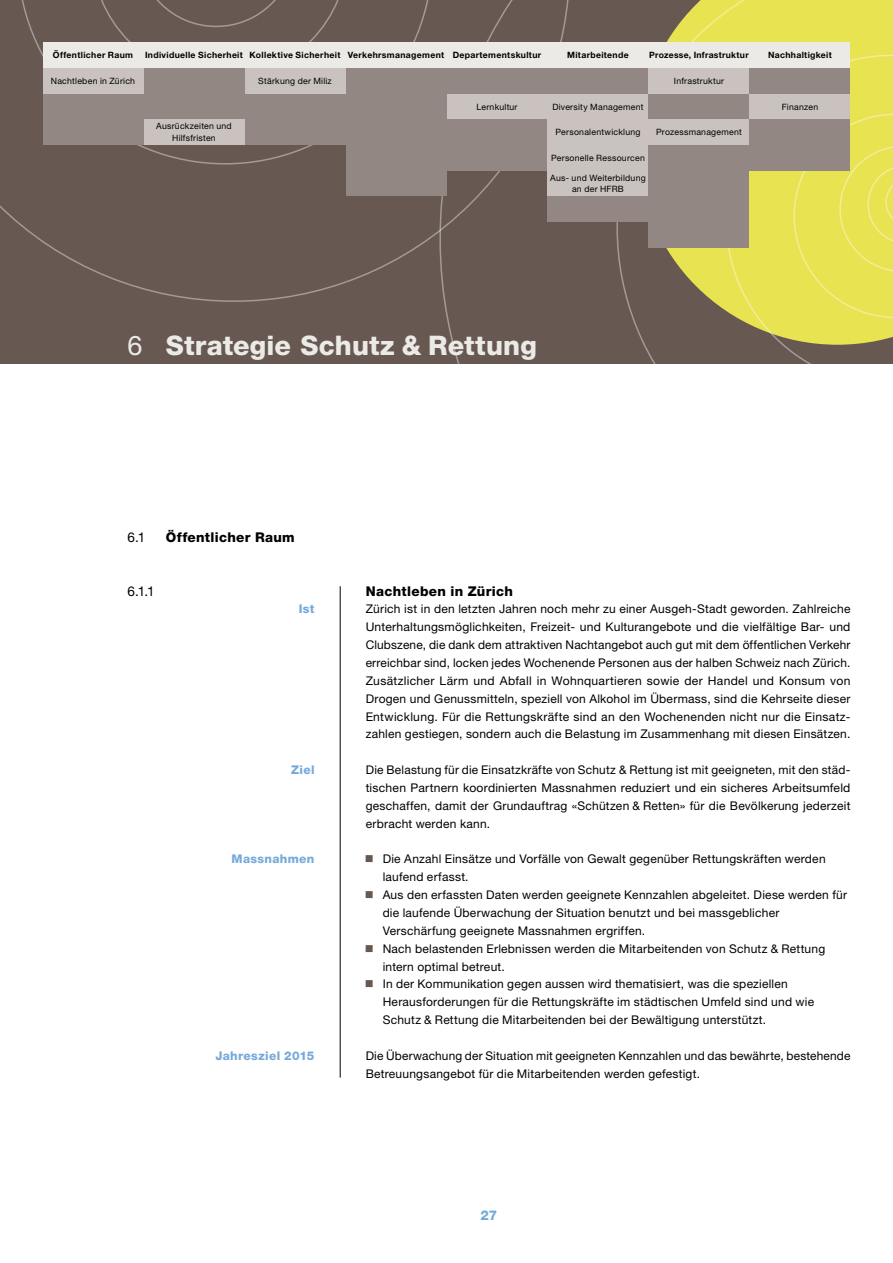
<style>
.page{position:relative;width:893px;height:1263px;background:#fff}
.page>*{position:absolute;margin:0;border:0;box-sizing:border-box;transform-origin:0 0}
.Titel_9{font:800 27px "Helvetica Neue";letter-spacing:.005em;color:#eceae6}
.Titel_9-2{font:800 13.5px "Helvetica Neue";letter-spacing:.02em;color:#000}
.Titel_9-3{font:13.5px "Helvetica Neue";color:#000}
.t1{font:800 13.5px "Helvetica Neue";color:#76a9db}
.Text_8__6_Spalten{font:12px/17.9px "Helvetica Neue";letter-spacing:.015em;color:#000;text-align:justify}
.Text_8__Einzug__6_Sp{font:12px/17.9px "Helvetica Neue";letter-spacing:.02em;color:#000}
.Text_8__6_Spalten-2{font:800 12px "Helvetica Neue";letter-spacing:.025em;color:#76a9db}
.Text_8__Einzug__6_Sp-2{font:800 12px "Helvetica Neue";letter-spacing:.03em;color:#76a9db}
.t2{font:8.7px/11.2px "Helvetica Neue";letter-spacing:.025em;color:#000;text-align:center}
.t3{font:700 8.7px "Helvetica Neue";letter-spacing:.035em;color:#000}
.s1{font-weight:400}
.s2{color:#675952}
</style>
<div class="page">
<div style="left:0;top:0;width:893px;height:363px;background:#675952"></div>
<svg style="left:396px;top:0;width:497px;height:364px"></svg>
<div style="left:782px;top:102px;width:111px;height:227px;background:#e8e350"></div>
<svg style="left:0;top:0;width:604px;height:336px"></svg>
<div style="left:446px;top:94px;width:101px;height:25px;background:#c9c2bf"></div>
<div style="left:446px;top:119px;width:101px;height:26px;background:#928782"></div>
<div style="left:446px;top:43px;width:101px;height:25px;background:#eceae6"></div>
<div style="left:446px;top:68px;width:101px;height:26px;background:#928782"></div>
<div style="left:547px;top:94px;width:101px;height:25px;background:#c9c2bf"></div>
<div style="left:547px;top:119px;width:101px;height:26px;background:#c9c2bf"></div>
<div style="left:547px;top:145px;width:101px;height:26px;background:#c9c2bf"></div>
<div style="left:547px;top:196px;width:101px;height:26px;background:#928782"></div>
<div style="left:547px;top:43px;width:101px;height:25px;background:#eceae6"></div>
<div style="left:547px;top:68px;width:101px;height:26px;background:#928782"></div>
<div style="left:547px;top:171px;width:101px;height:25px;background:#c9c2bf"></div>
<div style="left:648px;top:222px;width:101px;height:25px;background:#928782"></div>
<div style="left:749px;top:94px;width:101px;height:25px;background:#c9c2bf"></div>
<div style="left:749px;top:43px;width:101px;height:25px;background:#eceae6"></div>
<div style="left:749px;top:68px;width:101px;height:26px;background:#928782"></div>
<div style="left:749px;top:119px;width:101px;height:26px;background:#928782"></div>
<div style="left:648px;top:94px;width:101px;height:25px;background:#928782"></div>
<div style="left:648px;top:119px;width:101px;height:26px;background:#c9c2bf"></div>
<div style="left:648px;top:145px;width:101px;height:26px;background:#928782"></div>
<div style="left:648px;top:196px;width:101px;height:26px;background:#928782"></div>
<div style="left:648px;top:43px;width:101px;height:25px;background:#eceae6"></div>
<div style="left:648px;top:68px;width:101px;height:26px;background:#c9c2bf"></div>
<div style="left:648px;top:171px;width:101px;height:25px;background:#928782"></div>
<div style="left:43px;top:94px;width:101px;height:25px;background:#928782"></div>
<div style="left:43px;top:119px;width:101px;height:26px;background:#928782"></div>
<div style="left:43px;top:43px;width:101px;height:25px;background:#eceae6"></div>
<div style="left:43px;top:68px;width:101px;height:26px;background:#c9c2bf"></div>
<div style="left:244px;top:94px;width:101px;height:25px;background:#928782"></div>
<div style="left:244px;top:43px;width:101px;height:25px;background:#eceae6"></div>
<div style="left:244px;top:68px;width:101px;height:26px;background:#c9c2bf"></div>
<div style="left:244px;top:119px;width:101px;height:26px;background:#928782"></div>
<div style="left:345px;top:94px;width:101px;height:25px;background:#928782"></div>
<div style="left:345px;top:119px;width:101px;height:26px;background:#928782"></div>
<div style="left:345px;top:43px;width:101px;height:25px;background:#eceae6"></div>
<div style="left:345px;top:68px;width:101px;height:26px;background:#928782"></div>
<div style="left:345px;top:145px;width:101px;height:26px;background:#928782"></div>
<div style="left:345px;top:171px;width:101px;height:25px;background:#928782"></div>
<div style="left:144px;top:94px;width:100px;height:25px;background:#928782"></div>
<div style="left:144px;top:119px;width:100px;height:26px;background:#c9c2bf"></div>
<div style="left:749px;top:145px;width:101px;height:26px;background:#928782"></div>
<div style="left:144px;top:43px;width:100px;height:25px;background:#eceae6"></div>
<div style="left:144px;top:68px;width:100px;height:26px;background:#928782"></div>
<div style="left:446px;top:145px;width:101px;height:26px;background:#928782"></div>
<hr style="left:340px;top:586px;width:1px;height:492px;background:#000">
<p class="t3" style="left:53px;top:50px;width:82px">Öffentlicher Raum</p>
<p class="t3" style="left:145px;top:50px;width:99px">Individuelle Sicherheit</p>
<p class="t3" style="left:250px;top:50px;width:92px">Kollektive Sicherheit</p>
<p class="t3" style="left:348px;top:50px;width:98px">Verkehrsmanagement</p>
<p class="t3" style="left:453px;top:50px;width:90px">Departementskultur</p>
<p class="t3" style="left:567px;top:50px;width:63px">Mitarbeitende</p>
<p class="t3" style="left:649px;top:50px;width:101px">Prozesse, Infrastruktur</p>
<p class="t3" style="left:768px;top:50px;width:65px">Nachhaltigkeit</p>
<p class="t2" style="left:51px;top:75px;width:86px">Nachtleben in Zürich</p>
<p class="t2" style="left:258px;top:75px;width:75px">Stärkung der Miliz</p>
<p class="t2" style="left:156px;top:121px;width:77px">Ausrückzeiten und<br>Hilfsfristen</p>
<p class="t2" style="left:674px;top:75px;width:52px">Infrastruktur</p>
<p class="t2" style="left:476px;top:101px;width:43px">Lernkultur</p>
<p class="t2" style="left:782px;top:101px;width:38px">Finanzen</p>
<p class="t2" style="left:555px;top:126px;width:86px">Personalentwicklung</p>
<p class="t2" style="left:552px;top:101px;width:93px">Diversity Management</p>
<p class="t2" style="left:656px;top:126px;width:87px">Prozessmanagement</p>
<p class="t2" style="left:551px;top:152px;width:95px">Personelle Ressourcen</p>
<p class="t2" style="left:550px;top:172px;width:97px">Aus- und Weiterbildung an der HFRB</p>
<p class="Titel_9" style="left:128px;top:329px;width:411px"><span class="s1">6</span> Strategie Schutz &amp; Rettung</p>
<p class="Titel_9-3" style="left:128px;top:529px;width:19px">6.1</p>
<p class="Titel_9-2" style="left:166px;top:529px;width:130px">Öffentlicher Raum</p>
<p class="Titel_9-3" style="left:128px;top:583px;width:29px">6.1.1</p>
<p class="Titel_9-2" style="left:366px;top:583px;width:149px">Nachtleben in Zürich</p>
<p class="Text_8__6_Spalten-2" style="left:299px;top:602px;width:17px">Ist</p>
<p class="Text_8__6_Spalten" style="left:366px;top:600px;width:486px">Zürich ist in den letzten Jahren noch mehr zu einer Ausgeh-Stadt geworden. Zahlreiche Unterhaltungsmöglichkeiten, Freizeit- und Kulturangebote und die vielfältige Bar- und Clubszene, die dank dem attraktiven Nachtangebot auch gut mit dem öffentlichen Verkehr erreichbar sind, locken jedes Wochenende Personen aus der halben Schweiz nach Zürich.</p>
<p class="Text_8__6_Spalten" style="left:366px;top:671px;width:486px">Zusätzlicher Lärm und Abfall in Wohnquartieren sowie der Handel und Konsum von Drogen und Genussmitteln, speziell von Alkohol im Übermass, sind die Kehrseite dieser Entwicklung. Für die Rettungskräfte sind an den Wochenenden nicht nur die Einsatz&shy;zahlen gestiegen, sondern auch die Belastung im Zusammenhang mit diesen Einsätzen.</p>
<p class="Text_8__6_Spalten-2" style="left:291px;top:763px;width:25px">Ziel</p>
<p class="Text_8__6_Spalten" style="left:366px;top:761px;width:486px">Die Belastung für die Einsatzkräfte von Schutz &amp; Rettung ist mit geeigneten, mit den städ&shy;tischen Partnern koordinierten Massnahmen reduziert und ein sicheres Arbeitsumfeld geschaffen, damit der Grundauftrag «Schützen &amp; Retten» für die Bevölkerung jederzeit erbracht werden kann.</p>
<p class="Text_8__Einzug__6_Sp-2" style="left:231px;top:852px;width:85px">Massnahmen</p>
<p class="Text_8__Einzug__6_Sp" style="left:383px;top:850px;width:444px;text-indent:-18px"><span class="s2">■</span> Die Anzahl Einsätze und Vorfälle von Gewalt gegenüber Rettungskräften werden laufend erfasst.</p>
<p class="Text_8__Einzug__6_Sp" style="left:383px;top:886px;width:466px;text-indent:-18px"><span class="s2">■</span> Aus den erfassten Daten werden geeignete Kennzahlen abgeleitet. Diese werden für die laufende Überwachung der Situation benutzt und bei massgeblicher<br>Verschärfung geeignete Massnahmen ergriffen.</p>
<p class="Text_8__Einzug__6_Sp" style="left:383px;top:939px;width:444px;text-indent:-18px"><span class="s2">■</span> Nach belastenden Erlebnissen werden die Mitarbeitenden von Schutz &amp; Rettung intern optimal betreut.</p>
<p class="Text_8__Einzug__6_Sp" style="left:383px;top:975px;width:433px;text-indent:-18px"><span class="s2">■</span> In der Kommunikation gegen aussen wird thematisiert, was die speziellen<br>Herausforderungen für die Rettungskräfte im städtischen Umfeld sind und wie<br>Schutz &amp; Rettung die Mitarbeitenden bei der Bewältigung unterstützt.</p>
<p class="Text_8__6_Spalten-2" style="left:215px;top:1048px;width:101px">Jahresziel 2015</p>
<p class="Text_8__6_Spalten" style="left:366px;top:1046px;width:486px">Die Überwachung der Situation mit geeigneten Kennzahlen und das bewährte, bestehende<br>Betreuungsangebot für die Mitarbeitenden werden gefestigt.</p>
<p class="t1" style="left:481px;top:1207px;width:18px">27</p>
</div>
